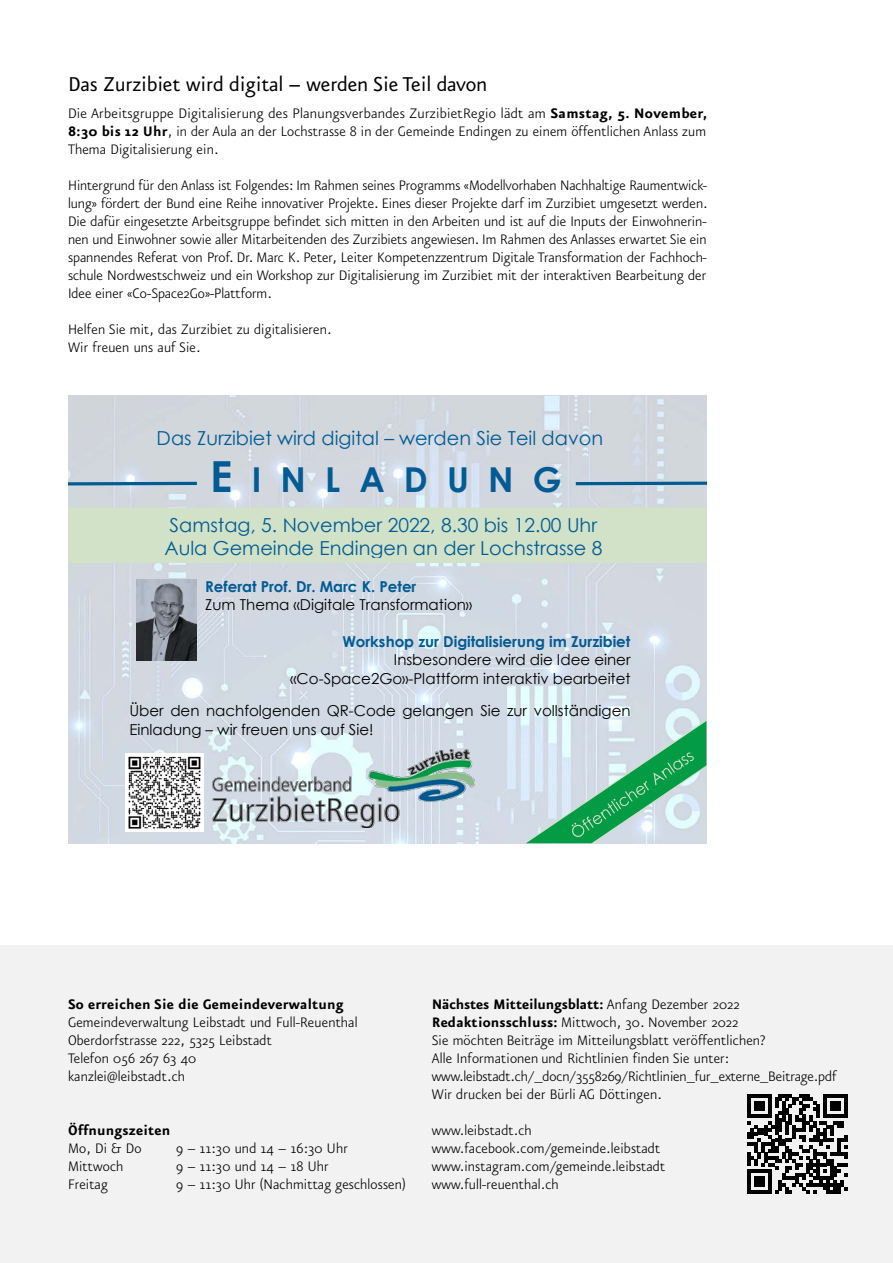
<style>
.page{position:relative;width:893px;height:1263px;background:#fff}
.page>*{position:absolute;margin:0;border:0;box-sizing:border-box;transform-origin:0 0}
.t1{font:700 34.35px "Century Gothic";color:#025b93}
.t2{font:24px "Eureka Sans";letter-spacing:-.01em;color:#000}
.t3{font:19.35px/23.7px "Century Gothic";color:#025b93}
.t4{font:300 16.5px/18px "Eureka Sans";letter-spacing:.01em;color:#000}
.t5{font:700 16.5px "Eureka Sans";letter-spacing:.01em;color:#000}
.t6{font:15px/18.5px "Century Gothic";color:#000;text-align:right}
.t7{font:700 15px "Century Gothic";color:#025b93}
.s1{font-weight:700}
.s2{font-size:42.75px}
</style>
<div class="page">
<img style="left:69px;top:395px;width:637px;height:448px">
<div style="left:69px;top:507px;width:637px;height:56px;background:#d1e2c8"></div>
<svg style="left:69px;top:480px;width:131px;height:7px"></svg>
<img style="left:136px;top:580px;width:60px;height:81px">
<svg style="left:486px;top:686px;width:220px;height:157px;background:#b1d5cd"></svg>
<svg style="left:573px;top:480px;width:133px;height:7px"></svg>
<img style="left:213px;top:750px;width:261px;height:77px">
<img style="left:125px;top:754px;width:78px;height:78px">
<div style="left:0;top:946px;width:893px;height:317px;background:#f2f2f2"></div>
<svg style="left:747px;top:1094px;width:100px;height:100px"></svg>
<h2 class="t2" style="left:68px;top:73px;width:421px">Das Zurzibiet wird digital – werden Sie Teil davon</h2>
<p class="t4" style="left:68px;top:105px;width:641px;text-align:justify">Die Arbeitsgruppe Digitalisierung des Planungsverbandes ZurzibietRegio lädt am <span class="s1">Samstag, 5. November, 8:30 bis 12 Uhr</span>, in der Aula an der Lochstrasse 8 in der Gemeinde Endingen zu einem öffentlichen Anlass zum Thema Digitalisierung ein.</p>
<p class="t4" style="left:68px;top:177px;width:641px;text-align:justify">Hintergrund für den Anlass ist Folgendes: Im Rahmen seines Programms «Modellvorhaben Nachhaltige Raumentwick&shy;lung» fördert der Bund eine Reihe innovativer Projekte. Eines dieser Projekte darf im Zurzibiet umgesetzt werden.<br>Die dafür eingesetzte Arbeitsgruppe befindet sich mitten in den Arbeiten und ist auf die Inputs der Einwohnerin&shy;nen und Einwohner sowie aller Mitarbeitenden des Zurzibiets angewiesen. Im Rahmen des Anlasses erwartet Sie ein spannendes Referat von Prof. Dr. Marc K. Peter, Leiter Kompetenzzentrum Digitale Transformation der Fachhoch&shy;schule Nordwestschweiz und ein Workshop zur Digitalisierung im Zurzibiet mit der interaktiven Bearbeitung der Idee einer «Co-Space2Go»-Plattform.</p>
<p class="t4" style="left:68px;top:321px;width:265px">Helfen Sie mit, das Zurzibiet zu digitalisieren.<br>Wir freuen uns auf Sie.</p>
<p class="t3" style="left:157px;top:426px;width:448px">Das Zurzibiet wird digital – werden Sie Teil davon</p>
<h1 class="t1" style="left:210px;top:454px;width:353px"><span class="s2">E</span> I N L A D U N G</h1>
<p class="t3" style="left:164px;top:513px;width:440px">Samstag, 5. November 2022, 8.30 bis 12.00 Uhr<br>Aula Gemeinde Endingen an der Lochstrasse 8</p>
<p class="t7" style="left:205px;top:575px;width:213px">Referat Prof. Dr. Marc K. Peter</p>
<p class="t6" style="left:205px;top:595px;width:269px">Zum Thema «Digitale Transformation»</p>
<p class="t7" style="left:342px;top:630px;width:290px">Workshop zur Digitalisierung im Zurzibiet</p>
<p class="t6" style="left:290px;top:650px;width:342px">Insbesondere wird die Idee einer «Co-Space2Go»-Plattform interaktiv bearbeitet</p>
<p class="t6" style="left:129px;top:701px;width:503px;text-align:left">Über den nachfolgenden QR-Code gelangen Sie zur vollständigen<br>Einladung – wir freuen uns auf Sie!</p>
<p class="t5" style="left:68px;top:996px;width:277px">So erreichen Sie die Gemeindeverwaltung</p>
<p class="t4" style="left:68px;top:1014px;width:291px">Gemeindeverwaltung Leibstadt und Full-Reuenthal Oberdorfstrasse 222, 5325 Leibstadt<br>Telefon 056 267 63 40<br>kanzlei@leibstadt.ch</p>
<p class="t5" style="left:68px;top:1122px;width:104px">Öffnungszeiten</p>
<p class="t4" style="left:68px;top:1140px;width:75px">Mo, Di &amp; Do</p>
<p class="t4" style="left:176px;top:1140px;width:173px">9 – 11:30 und 14 – 16:30 Uhr</p>
<p class="t4" style="left:68px;top:1158px;width:57px">Mittwoch</p>
<p class="t4" style="left:176px;top:1158px;width:154px">9 – 11:30 und 14 – 18 Uhr</p>
<p class="t4" style="left:68px;top:1176px;width:41px">Freitag</p>
<p class="t4" style="left:176px;top:1176px;width:231px">9 – 11:30 Uhr (Nachmittag geschlossen)</p>
<p class="t4" style="left:432px;top:996px;width:406px"><span class="s1">Nächstes Mitteilungsblatt:</span> Anfang Dezember 2022<br><span class="s1">Redaktionsschluss:</span> Mittwoch, 30. November 2022<br>Sie möchten Beiträge im Mitteilungsblatt veröffentlichen?<br>Alle Informationen und Richtlinien finden Sie unter: www.leibstadt.ch/_docn/3558269/Richtlinien_fur_externe_Beitrage.pdf Wir drucken bei der Bürli AG Döttingen.</p>
<p class="t4" style="left:432px;top:1122px;width:235px">www.leibstadt.ch www.facebook.com/gemeinde.leibstadt www.instagram.com/gemeinde.leibstadt www.full-reuenthal.ch</p>
</div>
